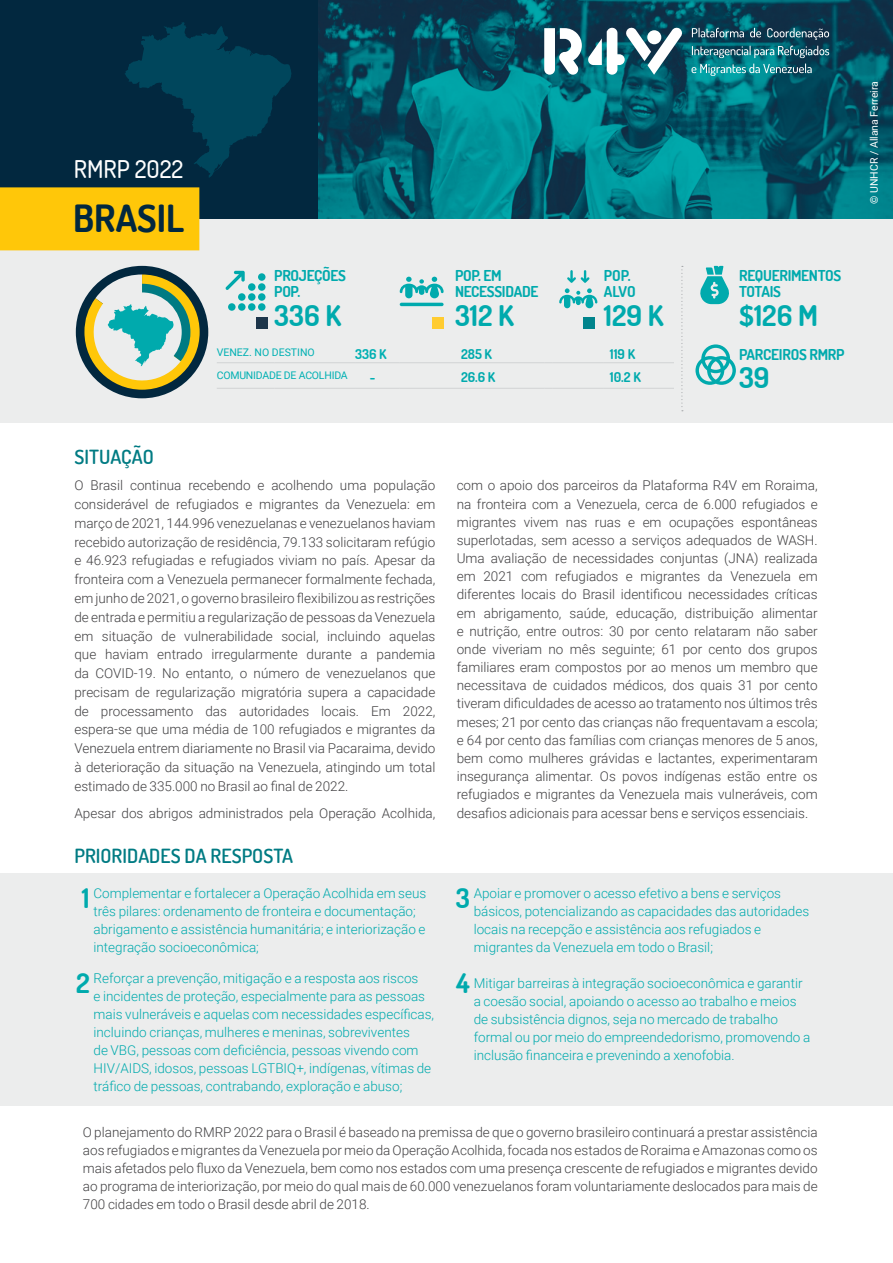
<style>
.page{position:relative;width:893px;height:1263px;background:#fff}
.page>*{position:absolute;margin:0;border:0;box-sizing:border-box;transform-origin:0 0}
.t1{font:700 37.5px "Dosis";color:#02283f}
.t2{font:700 28.5px "Dosis";color:#00aaad}
.t3{font:700 27px "Dosis";color:#00aaad}
.t4{font:500 24.45px "Dosis";color:#fff}
.t5{font:600 19.5px "Dosis";color:#007b83}
.t6{font:700 15px/16.2px "Dosis";letter-spacing:-.02em;color:#00aaad}
.t7{font:300 13.5px/18.1px "Roboto";color:#414042;text-align:justify}
.t8{font:300 13.5px/18px "Roboto";color:#00aaad}
.t9{font:700 13.5px "Dosis";color:#00aaad}
.t10{font:700 13.5px "Dosis";color:#00b0b3}
.t11{font:10.5px "Roboto";color:#fff}
.t12{font:10.5px "Roboto";letter-spacing:-.02em;color:#00b0b3}
.t13{font:10.5px "Roboto";color:#00b0b3}
</style>
<div class="page">
<div style="left:0;top:219px;width:893px;height:203px;background:#eceded"></div>
<div style="left:0;top:0;width:893px;height:219px;background:#02283f"></div>
<img style="left:319px;top:0;width:574px;height:219px">
<div style="left:0;top:187px;width:199px;height:63px;background:#ffc709"></div>
<hr style="left:217px;top:362px;width:57px;height:1px;background:#d1d3d4">
<hr style="left:274px;top:362px;width:81px;height:1px;background:#d1d3d4">
<hr style="left:355px;top:362px;width:45px;height:1px;background:#d1d3d4">
<hr style="left:400px;top:362px;width:55px;height:1px;background:#d1d3d4">
<hr style="left:455px;top:362px;width:89px;height:1px;background:#d1d3d4">
<hr style="left:553px;top:362px;width:51px;height:1px;background:#d1d3d4">
<hr style="left:604px;top:362px;width:70px;height:1px;background:#d1d3d4">
<hr style="left:217px;top:388px;width:57px;height:1px;background:#d1d3d4">
<hr style="left:274px;top:388px;width:81px;height:1px;background:#d1d3d4">
<hr style="left:355px;top:388px;width:45px;height:1px;background:#d1d3d4">
<hr style="left:400px;top:388px;width:55px;height:1px;background:#d1d3d4">
<hr style="left:455px;top:388px;width:89px;height:1px;background:#d1d3d4">
<hr style="left:553px;top:388px;width:51px;height:1px;background:#d1d3d4">
<hr style="left:604px;top:388px;width:70px;height:1px;background:#d1d3d4">
<div style="left:76px;top:266px;width:132px;height:132px;background:#02283f;border-radius:66px"></div>
<svg style="left:84px;top:274px;width:116px;height:116px"></svg>
<div style="left:258px;top:303px;width:8px;height:8px;background:#00a8ab;border-radius:50%"></div>
<div style="left:258px;top:293px;width:8px;height:8px;background:#00a8ab;border-radius:50%"></div>
<div style="left:258px;top:283px;width:8px;height:8px;background:#00a8ab;border-radius:50%"></div>
<div style="left:248px;top:303px;width:8px;height:8px;background:#00a8ab;border-radius:50%"></div>
<div style="left:248px;top:293px;width:8px;height:8px;background:#00a8ab;border-radius:50%"></div>
<div style="left:238px;top:303px;width:8px;height:8px;background:#00a8ab;border-radius:50%"></div>
<div style="left:228px;top:303px;width:8px;height:8px;background:#00a8ab;border-radius:50%"></div>
<div style="left:238px;top:293px;width:8px;height:8px;background:#00a8ab;border-radius:50%"></div>
<div style="left:248px;top:283px;width:8px;height:8px;background:#00a8ab;border-radius:50%"></div>
<div style="left:258px;top:273px;width:8px;height:8px;background:#00a8ab;border-radius:50%"></div>
<svg style="left:225px;top:271px;width:20px;height:19px"></svg>
<div style="left:256px;top:317px;width:12px;height:12px;background:#1d354a"></div>
<svg style="left:400px;top:277px;width:44px;height:21px"></svg>
<hr style="left:400px;top:303px;width:44px;height:3px;background:#00aaad;border-radius:2px">
<div style="left:432px;top:317px;width:12px;height:12px;background:#ffcc31"></div>
<svg style="left:559px;top:270px;width:38px;height:38px"></svg>
<div style="left:583px;top:317px;width:12px;height:12px;background:#00848c"></div>
<svg style="left:681px;top:266px;width:2px;height:145px"></svg>
<svg style="left:125px;top:22px;width:167px;height:156px"></svg>
<div style="left:0;top:873px;width:893px;height:233px;background:#eceded"></div>
<svg style="left:588px;top:27px;width:95px;height:48px"></svg>
<svg style="left:544px;top:28px;width:38px;height:47px"></svg>
<svg style="left:692px;top:28px;width:52px;height:9px"></svg>
<svg style="left:750px;top:28px;width:11px;height:9px"></svg>
<svg style="left:767px;top:28px;width:62px;height:12px"></svg>
<svg style="left:692px;top:46px;width:137px;height:12px;background:#3c7d8a"></svg>
<svg style="left:691px;top:64px;width:121px;height:12px"></svg>
<svg style="left:700px;top:266px;width:29px;height:38px"></svg>
<svg style="left:695px;top:344px;width:41px;height:41px"></svg>
<h3 class="t4" style="left:74px;top:153px;width:111px">RMRP 2022</h3>
<h1 class="t1" style="left:73px;top:194px;width:113px">BRASIL</h1>
<p class="t6" style="left:274px;top:267px;width:73px">PROJEÇÕES<br>POP.</p>
<h2 class="t2" style="left:274px;top:297px;width:68px">336 K</h2>
<p class="t6" style="left:455px;top:267px;width:85px">POP. EM<br>NECESSIDADE</p>
<h2 class="t2" style="left:455px;top:297px;width:60px">312 K</h2>
<p class="t6" style="left:604px;top:267px;width:33px">POP.<br>ALVO</p>
<h2 class="t2" style="left:604px;top:297px;width:61px">129 K</h2>
<p class="t13" style="left:217px;top:345px;width:99px">VENEZ. NO DESTINO</p>
<p class="t10" style="left:355px;top:345px;width:33px">336 K</p>
<p class="t9" style="left:461px;top:345px;width:33px">285 K</p>
<p class="t9" style="left:610px;top:345px;width:27px">119 K</p>
<p class="t12" style="left:217px;top:368px;width:132px">COMUNIDADE DE ACOLHIDA</p>
<p class="t10" style="left:370px;top:369px;width:7px">-</p>
<p class="t9" style="left:461px;top:369px;width:36px">26.6 K</p>
<p class="t9" style="left:610px;top:369px;width:33px">10.2 K</p>
<p class="t6" style="left:739px;top:267px;width:104px">REQUERIMENTOS<br>TOTAIS</p>
<h2 class="t2" style="left:739px;top:297px;width:80px">$126 M</h2>
<p class="t6" style="left:739px;top:346px;width:107px">PARCEIROS RMRP</p>
<h2 class="t2" style="left:739px;top:359px;width:32px">39</h2>
<h3 class="t5" style="left:74px;top:444px;width:81px">SITUAÇÃO</h3>
<p class="t7" style="left:74px;top:476px;width:362px;line-height:18.8px">O Brasil continua recebendo e acolhendo uma população considerável de refugiados e migrantes da Venezuela: em março de 2021, 144.996 venezuelanas e venezuelanos haviam recebido autorização de residência, 79.133 solicitaram refúgio e 46.923 refugiadas e refugiados viviam no país. Apesar da fronteira com a Venezuela permanecer formalmente fechada, em junho de 2021, o governo brasileiro flexibilizou as restrições de entrada e permitiu a regularização de pessoas da Venezuela em situação de vulnerabilidade social, incluindo aquelas que haviam entrado irregularmente durante a pandemia da COVID-19. No entanto, o número de venezuelanos que precisam de regularização migratória supera a capacidade de processamento das autoridades locais. Em 2022, espera-se que uma média de 100 refugiados e migrantes da Venezuela entrem diariamente no Brasil via Pacaraima, devido à deterioração da situação na Venezuela, atingindo um total estimado de 335.000 no Brasil ao final de 2022.</p>
<p class="t7" style="left:74px;top:803px;width:362px">Apesar dos abrigos administrados pela Operação Acolhida,</p>
<h3 class="t5" style="left:74px;top:843px;width:220px">PRIORIDADES DA RESPOSTA</h3>
<p class="t8" style="left:94px;top:884px;width:334px">Complementar e fortalecer a Operação Acolhida em seus três pilares: ordenamento de fronteira e documentação; abrigamento e assistência humanitária; e interiorização e integração socioeconômica;</p>
<p class="t8" style="left:94px;top:969px;width:342px">Reforçar a prevenção, mitigação e a resposta aos riscos<br>e incidentes de proteção, especialmente para as pessoas mais vulneráveis e aquelas com necessidades específicas, incluindo crianças, mulheres e meninas, sobreviventes<br>de VBG, pessoas com deficiência, pessoas vivendo com HIV/AIDS, idosos, pessoas LGTBIQ+, indígenas, vítimas de tráfico de pessoas, contrabando, exploração e abuso;</p>
<h3 class="t3" style="left:82px;top:880px;width:9px">1</h3>
<h3 class="t3" style="left:76px;top:965px;width:15px">2</h3>
<p class="t7" style="left:457px;top:476px;width:362px">com o apoio dos parceiros da Plataforma R4V em Roraima, na fronteira com a Venezuela, cerca de 6.000 refugiados e migrantes vivem nas ruas e em ocupações espontâneas superlotadas, sem acesso a serviços adequados de WASH.<br>Uma avaliação de necessidades conjuntas (JNA) realizada em 2021 com refugiados e migrantes da Venezuela em diferentes locais do Brasil identificou necessidades críticas em abrigamento, saúde, educação, distribuição alimentar e nutrição, entre outros: 30 por cento relataram não saber onde viveriam no mês seguinte; 61 por cento dos grupos familiares eram compostos por ao menos um membro que necessitava de cuidados médicos, dos quais 31 por cento tiveram dificuldades de acesso ao tratamento nos últimos três meses; 21 por cento das crianças não frequentavam a escola; e 64 por cento das famílias com crianças menores de 5 anos, bem como mulheres grávidas e lactantes, experimentaram insegurança alimentar. Os povos indígenas estão entre os refugiados e migrantes da Venezuela mais vulneráveis, com desafios adicionais para acessar bens e serviços essenciais.</p>
<p class="t8" style="left:474px;top:884px;width:337px">Apoiar e promover o acesso efetivo a bens e serviços básicos, potencializando as capacidades das autoridades locais na recepção e assistência aos refugiados e migrantes da Venezuela em todo o Brasil;</p>
<p class="t8" style="left:474px;top:974px;width:338px">Mitigar barreiras à integração socioeconômica e garantir a coesão social, apoiando o acesso ao trabalho e meios de subsistência dignos, seja no mercado de trabalho formal ou por meio do empreendedorismo, promovendo a inclusão financeira e prevenindo a xenofobia.</p>
<h3 class="t3" style="left:456px;top:880px;width:16px">3</h3>
<h3 class="t3" style="left:456px;top:965px;width:15px">4</h3>
<p class="t7" style="left:83px;top:1123px;width:736px">O planejamento do RMRP 2022 para o Brasil é baseado na premissa de que o governo brasileiro continuará a prestar assistência aos refugiados e migrantes da Venezuela por meio da Operação Acolhida, focada nos estados de Roraima e Amazonas como os mais afetados pelo fluxo da Venezuela, bem como nos estados com uma presença crescente de refugiados e migrantes devido ao programa de interiorização, por meio do qual mais de 60.000 venezuelanos foram voluntariamente deslocados para mais de 700 cidades em todo o Brasil desde abril de 2018.</p>
<p class="t11" style="left:867px;top:204px;width:124px;rotate:-90deg">© UNHCR / Allana Ferreira</p>
</div>
